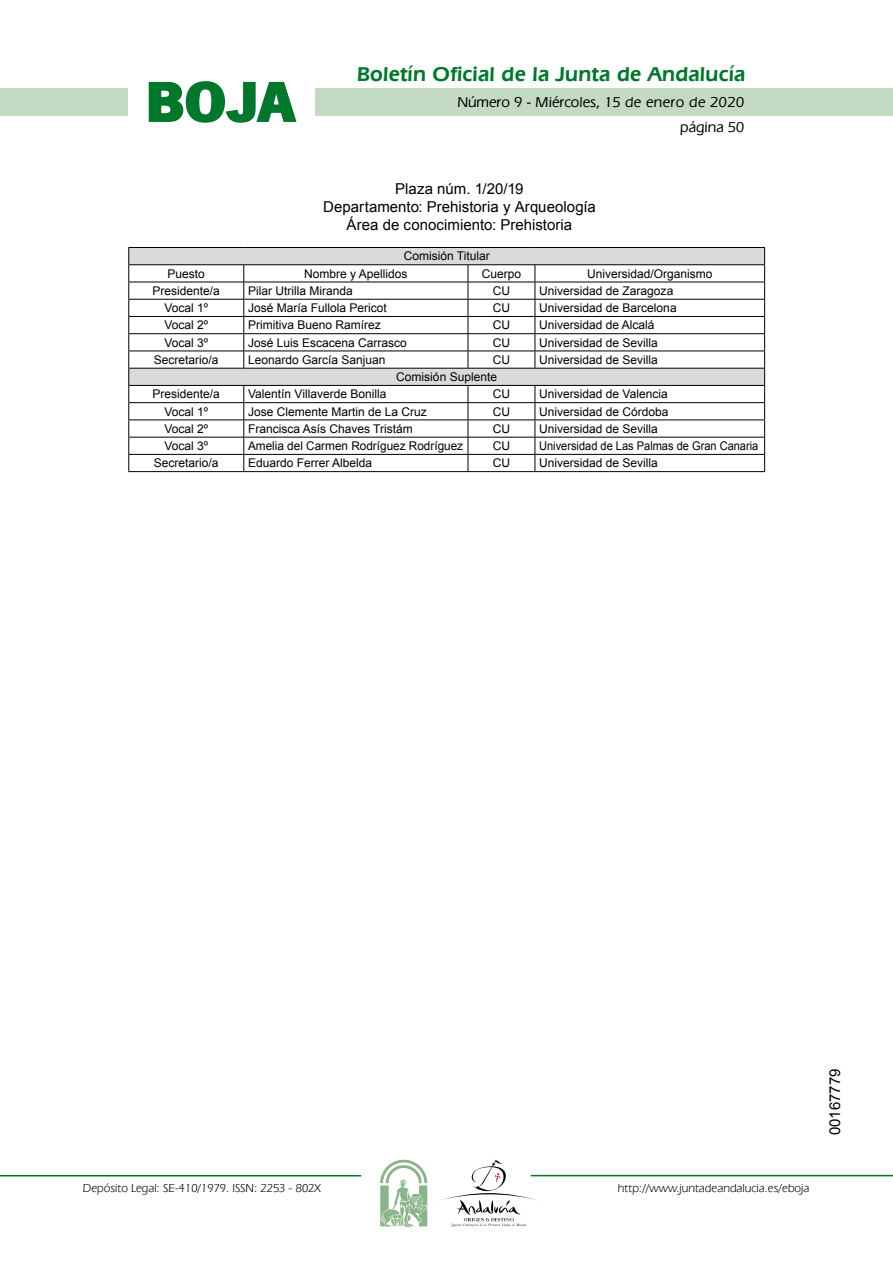
<style>
.page{position:relative;width:893px;height:1263px;background:#fff}
.page>*{position:absolute;margin:0;border:0;box-sizing:border-box;transform-origin:0 0}
.t1{font:700 57.75px "News Got T";color:#00782c;scale:1.14 1}
.t2{font:600 21px "Eras IT Cby BT";letter-spacing:.01em;color:#00782c}
.t3{font:15px/18px "Arial";color:#000;text-align:center}
.t4{font:500 15px/24.5px "Eras IT Cby BT";color:#000;text-align:right}
.t5{font:12px "Arial";color:#000}
.t6{font:12px "Eras IT Cby BT";color:#000}
.t7{font:12px "Arial";color:#000;scale:.92 1}
</style>
<div class="page">
<div style="left:315px;top:88px;width:577px;height:28px;background:#c5dac3"></div>
<div style="left:0;top:88px;width:128px;height:28px;background:#c5dac3"></div>
<hr style="left:0;top:1175px;width:361px;height:2px;background:#00782c">
<hr style="left:531px;top:1175px;width:361px;height:1px;background:#00782c">
<svg style="left:148px;top:81px;width:149px;height:42px"></svg>
<svg style="left:380px;top:1159px;width:47px;height:68px"></svg>
<svg style="left:442px;top:1160px;width:100px;height:67px"></svg>
<svg style="left:129px;top:248px;width:635px;height:137px"></svg>
<hr style="left:128px;top:247px;width:116px;height:1px;background:#000">
<hr style="left:244px;top:247px;width:224px;height:1px;background:#000">
<hr style="left:468px;top:247px;width:67px;height:1px;background:#000">
<hr style="left:535px;top:247px;width:230px;height:1px;background:#000">
<hr style="left:128px;top:264px;width:116px;height:1px;background:#000">
<hr style="left:244px;top:264px;width:224px;height:1px;background:#000">
<hr style="left:468px;top:264px;width:67px;height:1px;background:#000">
<hr style="left:535px;top:264px;width:230px;height:1px;background:#000">
<hr style="left:128px;top:282px;width:116px;height:1px;background:#000">
<hr style="left:244px;top:282px;width:224px;height:1px;background:#000">
<hr style="left:468px;top:282px;width:67px;height:1px;background:#000">
<hr style="left:535px;top:282px;width:230px;height:1px;background:#000">
<hr style="left:128px;top:299px;width:116px;height:1px;background:#000">
<hr style="left:244px;top:299px;width:224px;height:1px;background:#000">
<hr style="left:468px;top:299px;width:67px;height:1px;background:#000">
<hr style="left:535px;top:299px;width:230px;height:1px;background:#000">
<hr style="left:128px;top:316px;width:116px;height:1px;background:#000">
<hr style="left:244px;top:316px;width:224px;height:1px;background:#000">
<hr style="left:468px;top:316px;width:67px;height:1px;background:#000">
<hr style="left:535px;top:316px;width:230px;height:1px;background:#000">
<hr style="left:128px;top:333px;width:116px;height:1px;background:#000">
<hr style="left:244px;top:333px;width:224px;height:1px;background:#000">
<hr style="left:468px;top:333px;width:67px;height:1px;background:#000">
<hr style="left:535px;top:333px;width:230px;height:1px;background:#000">
<hr style="left:128px;top:351px;width:116px;height:1px;background:#000">
<hr style="left:244px;top:351px;width:224px;height:1px;background:#000">
<svg style="left:243px;top:265px;width:1px;height:103px"></svg>
<hr style="left:468px;top:351px;width:67px;height:1px;background:#000">
<svg style="left:467px;top:265px;width:1px;height:103px"></svg>
<hr style="left:535px;top:351px;width:230px;height:1px;background:#000">
<svg style="left:534px;top:265px;width:1px;height:103px"></svg>
<hr style="left:128px;top:368px;width:116px;height:1px;background:#000">
<hr style="left:244px;top:368px;width:224px;height:1px;background:#000">
<hr style="left:468px;top:368px;width:67px;height:1px;background:#000">
<hr style="left:535px;top:368px;width:230px;height:1px;background:#000">
<hr style="left:128px;top:385px;width:116px;height:1px;background:#000">
<hr style="left:244px;top:385px;width:224px;height:1px;background:#000">
<hr style="left:468px;top:385px;width:67px;height:1px;background:#000">
<hr style="left:535px;top:385px;width:230px;height:1px;background:#000">
<hr style="left:128px;top:402px;width:116px;height:1px;background:#000">
<hr style="left:244px;top:402px;width:224px;height:1px;background:#000">
<hr style="left:468px;top:402px;width:67px;height:1px;background:#000">
<hr style="left:535px;top:402px;width:230px;height:1px;background:#000">
<hr style="left:128px;top:420px;width:116px;height:1px;background:#000">
<hr style="left:244px;top:420px;width:224px;height:1px;background:#000">
<hr style="left:468px;top:420px;width:67px;height:1px;background:#000">
<hr style="left:535px;top:420px;width:230px;height:1px;background:#000">
<hr style="left:128px;top:437px;width:116px;height:1px;background:#000">
<hr style="left:244px;top:437px;width:224px;height:1px;background:#000">
<hr style="left:468px;top:437px;width:67px;height:1px;background:#000">
<hr style="left:535px;top:437px;width:230px;height:1px;background:#000">
<hr style="left:128px;top:454px;width:116px;height:1px;background:#000">
<svg style="left:128px;top:248px;width:1px;height:223px"></svg>
<hr style="left:244px;top:454px;width:224px;height:1px;background:#000">
<svg style="left:243px;top:386px;width:1px;height:85px"></svg>
<hr style="left:468px;top:454px;width:67px;height:1px;background:#000">
<svg style="left:467px;top:386px;width:1px;height:85px"></svg>
<hr style="left:535px;top:454px;width:230px;height:1px;background:#000">
<svg style="left:534px;top:386px;width:1px;height:85px"></svg>
<svg style="left:764px;top:248px;width:1px;height:223px"></svg>
<hr style="left:128px;top:471px;width:116px;height:1px;background:#000">
<hr style="left:244px;top:471px;width:224px;height:1px;background:#000">
<hr style="left:468px;top:471px;width:67px;height:1px;background:#000">
<hr style="left:535px;top:471px;width:230px;height:1px;background:#000">
<h1 class="t1" style="left:145px;top:68px;width:133px">BOJA</h1>
<h2 class="t2" style="left:357px;top:62px;width:390px">Boletín Oficial de la Junta de Andalucía</h2>
<p class="t4" style="left:457px;top:90px;width:288px">Número 9 - Miércoles, 15 de enero de 2020 página 50</p>
<p class="t3" style="left:323px;top:180px;width:274px">Plaza núm. 1/20/19<br>Departamento: Prehistoria y Arqueología<br>Área de conocimiento: Prehistoria</p>
<p class="t5" style="left:403px;top:248px;width:88px">Comisión Titular</p>
<p class="t5" style="left:167px;top:266px;width:39px">Puesto</p>
<p class="t5" style="left:304px;top:266px;width:105px">Nombre y Apellidos</p>
<p class="t5" style="left:482px;top:266px;width:41px">Cuerpo</p>
<p class="t5" style="left:587px;top:266px;width:127px">Universidad/Organismo</p>
<p class="t5" style="left:152px;top:283px;width:69px">Presidente/a</p>
<p class="t5" style="left:248px;top:283px;width:106px">Pilar Utrilla Miranda</p>
<p class="t5" style="left:493px;top:283px;width:19px">CU</p>
<p class="t5" style="left:539px;top:283px;width:136px">Universidad de Zaragoza</p>
<p class="t5" style="left:164px;top:300px;width:45px">Vocal 1º</p>
<p class="t5" style="left:248px;top:300px;width:140px">José María Fullola Pericot</p>
<p class="t5" style="left:493px;top:300px;width:19px">CU</p>
<p class="t5" style="left:539px;top:300px;width:139px">Universidad de Barcelona</p>
<p class="t5" style="left:164px;top:317px;width:45px">Vocal 2º</p>
<p class="t5" style="left:248px;top:317px;width:134px">Primitiva Bueno Ramírez</p>
<p class="t5" style="left:493px;top:317px;width:19px">CU</p>
<p class="t5" style="left:539px;top:317px;width:117px">Universidad de Alcalá</p>
<p class="t5" style="left:164px;top:335px;width:45px">Vocal 3º</p>
<p class="t5" style="left:248px;top:335px;width:160px">José Luis Escacena Carrasco</p>
<p class="t5" style="left:493px;top:335px;width:19px">CU</p>
<p class="t5" style="left:539px;top:335px;width:120px">Universidad de Sevilla</p>
<p class="t5" style="left:154px;top:352px;width:66px">Secretario/a</p>
<p class="t5" style="left:248px;top:352px;width:139px">Leonardo García Sanjuan</p>
<p class="t5" style="left:493px;top:352px;width:19px">CU</p>
<p class="t5" style="left:539px;top:352px;width:120px">Universidad de Sevilla</p>
<p class="t5" style="left:396px;top:369px;width:102px">Comisión Suplente</p>
<p class="t5" style="left:152px;top:386px;width:69px">Presidente/a</p>
<p class="t5" style="left:248px;top:386px;width:140px">Valentín Villaverde Bonilla</p>
<p class="t5" style="left:493px;top:386px;width:19px">CU</p>
<p class="t5" style="left:539px;top:386px;width:130px">Universidad de Valencia</p>
<p class="t5" style="left:164px;top:404px;width:45px">Vocal 1º</p>
<p class="t5" style="left:248px;top:404px;width:180px">Jose Clemente Martin de La Cruz</p>
<p class="t5" style="left:493px;top:404px;width:19px">CU</p>
<p class="t5" style="left:539px;top:404px;width:131px">Universidad de Córdoba</p>
<p class="t5" style="left:164px;top:421px;width:45px">Vocal 2º</p>
<p class="t5" style="left:248px;top:421px;width:166px">Francisca Asís Chaves Tristám</p>
<p class="t5" style="left:493px;top:421px;width:19px">CU</p>
<p class="t5" style="left:539px;top:421px;width:120px">Universidad de Sevilla</p>
<p class="t5" style="left:164px;top:438px;width:45px">Vocal 3º</p>
<p class="t5" style="left:248px;top:438px;width:217px">Amelia del Carmen Rodríguez Rodríguez</p>
<p class="t5" style="left:493px;top:438px;width:19px">CU</p>
<p class="t7" style="left:539px;top:438px;width:240px">Universidad de Las Palmas de Gran Canaria</p>
<p class="t5" style="left:154px;top:455px;width:66px">Secretario/a</p>
<p class="t5" style="left:248px;top:455px;width:126px">Eduardo Ferrer Albelda</p>
<p class="t5" style="left:493px;top:455px;width:19px">CU</p>
<p class="t5" style="left:539px;top:455px;width:120px">Universidad de Sevilla</p>
<p class="t6" style="left:83px;top:1181px;width:239px">Depósito Legal: SE-410/1979. ISSN: 2253 - 802X</p>
<p class="t6" style="left:618px;top:1181px;width:193px">http://www.juntadeandalucia.es/eboja</p>
<p class="t3" style="left:826px;top:1135px;width:68px;rotate:-90deg">00167779</p>
</div>
